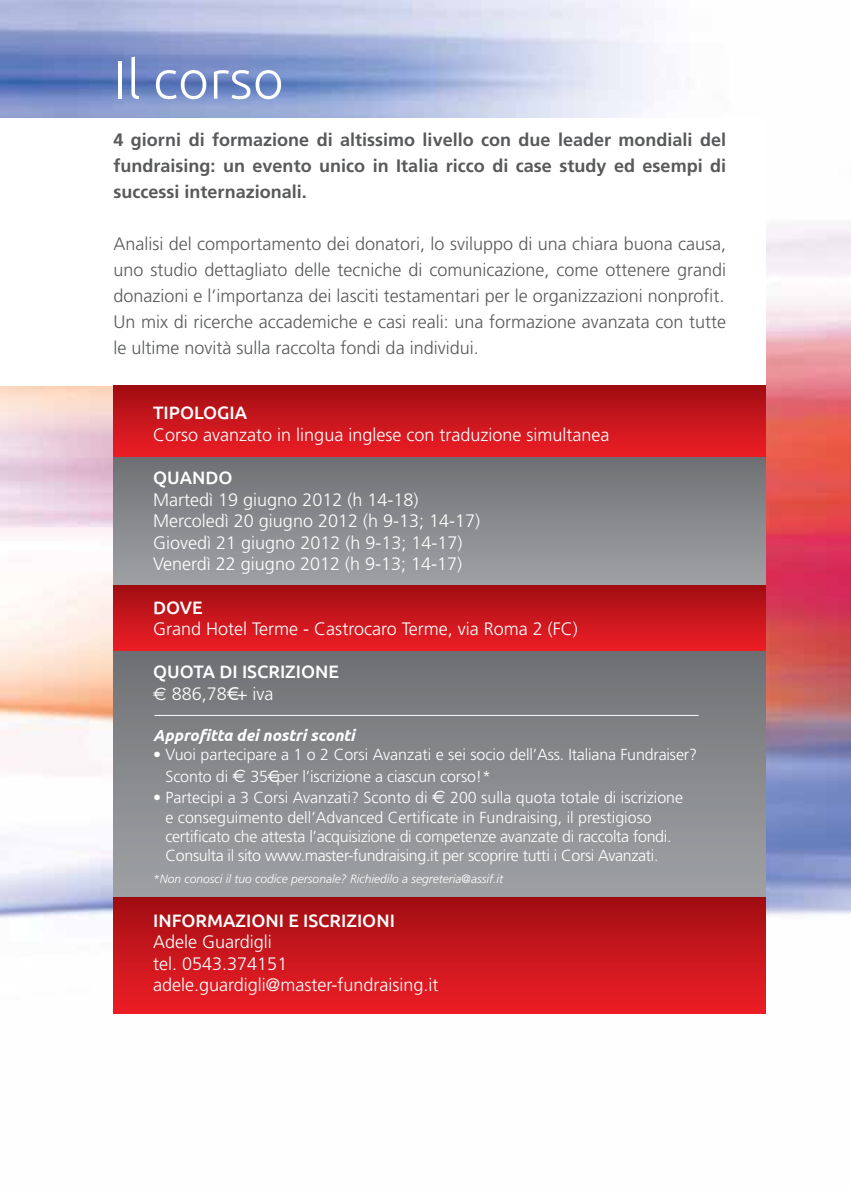
<style>
.page{position:relative;width:851px;height:1191px;background:#fff}
.page>*{position:absolute;margin:0;border:0;box-sizing:border-box;transform-origin:0 0}
.t1{font:300 54px "Ubuntu";color:#fff}
.t2{font:300 18px/26px "Frutiger";color:#58595b;text-align:justify}
.t3{font:300 18px/21.6px "Frutiger";color:#fff}
.t4{font:700 18px/26px "Frutiger";color:#58595b;text-align:justify}
.t5{font:500 18px "Ubuntu";color:#fff}
.t6{font:300 16px/19.2px "Frutiger";letter-spacing:-.01em;color:#fff}
.t7{font:italic 700 16px "Ubuntu";color:#fff}
.t8{font:italic 300 12px "Frutiger";color:#fff}
.s1{font-family:"Euro Sans";font-weight:400}
.s2{font-family:"Euro Sans";font-weight:400;font-size:18px}
</style>
<div class="page">
<img style="left:0;top:0;width:850px;height:1014px">
<div style="left:0;top:118px;width:765px;height:268px;background:#fff"></div>
<div style="left:113px;top:386px;width:652px;height:71px;background:linear-gradient(to bottom,#a10e12,#ee1e26)"></div>
<div style="left:113px;top:457px;width:652px;height:128px;background:linear-gradient(to bottom,#6f7173,#9fa1a4)"></div>
<div style="left:113px;top:585px;width:652px;height:66px;background:linear-gradient(to bottom,#a00e12,#ed1d26)"></div>
<div style="left:113px;top:896px;width:652px;height:117px;background:linear-gradient(to bottom,#a00d12,#ef1e26)"></div>
<div style="left:113px;top:651px;width:652px;height:245px;background:linear-gradient(to bottom,#6f7073,#9fa2a4)"></div>
<hr style="left:154px;top:715px;width:544px;height:1px;background:#fff">
<h1 class="t1" style="left:113px;top:47px;width:172px">Il corso</h1>
<p class="t4" style="left:113px;top:127px;width:614px">4 giorni di formazione di altissimo livello con due leader mondiali del fundraising: un evento unico in Italia ricco di case study ed esempi di successi internazionali.</p>
<p class="t2" style="left:113px;top:231px;width:614px">Analisi del comportamento dei donatori, lo sviluppo di una chiara buona causa, uno studio dettagliato delle tecniche di comunicazione, come ottenere grandi donazioni e l’importanza dei lasciti testamentari per le organizzazioni nonprofit.<br>Un mix di ricerche accademiche e casi reali: una formazione avanzata con tutte le ultime novità sulla raccolta fondi da individui.</p>
<p class="t5" style="left:153px;top:401px;width:95px">TIPOLOGIA</p>
<p class="t3" style="left:153px;top:423px;width:458px">Corso avanzato in lingua inglese con traduzione simultanea</p>
<p class="t5" style="left:153px;top:466px;width:81px">QUANDO</p>
<p class="t3" style="left:153px;top:488px;width:328px">Martedì 19 giugno 2012 (h 14-18)<br>Mercoledì 20 giugno 2012 (h 9-13; 14-17)<br>Giovedì 21 giugno 2012 (h 9-13; 14-17)<br>Venerdì 22 giugno 2012 (h 9-13; 14-17)</p>
<p class="t5" style="left:153px;top:596px;width:51px">DOVE</p>
<p class="t3" style="left:153px;top:618px;width:426px">Grand Hotel Terme - Castrocaro Terme, via Roma 2 (FC)</p>
<p class="t5" style="left:153px;top:660px;width:187px">QUOTA DI ISCRIZIONE</p>
<p class="t3" style="left:153px;top:683px;width:122px"><span class="s1">E</span> 886,78€ + iva</p>
<p class="t7" style="left:153px;top:725px;width:203px">Approfitta dei nostri sconti</p>
<p class="t6" style="left:165px;top:743px;width:533px;line-height:21.6px;text-indent:-12px">• Vuoi partecipare a 1 o 2 Corsi Avanzati e sei socio dell’Ass. Italiana Fundraiser?<br>Sconto di <span class="s2">E</span> 35€ per l’iscrizione a ciascun corso!*</p>
<p class="t6" style="left:165px;top:788px;width:519px;text-indent:-12px">• Partecipi a 3 Corsi Avanzati? Sconto di <span class="s2">E</span> 200 sulla quota totale di iscrizione e conseguimento dell’Advanced Certificate in Fundraising, il prestigioso certificato che attesta l’acquisizione di competenze avanzate di raccolta fondi.<br>Consulta il sito www.master-fundraising.it per scoprire tutti i Corsi Avanzati.</p>
<p class="t8" style="left:153px;top:872px;width:351px">*Non conosci il tuo codice personale? Richiedilo a segreteria@assif.it</p>
<p class="t5" style="left:153px;top:908px;width:243px">INFORMAZIONI E ISCRIZIONI</p>
<p class="t3" style="left:153px;top:931px;width:287px">Adele Guardigli<br>tel. 0543.374151 adele.guardigli@master-fundraising.it</p>
</div>
